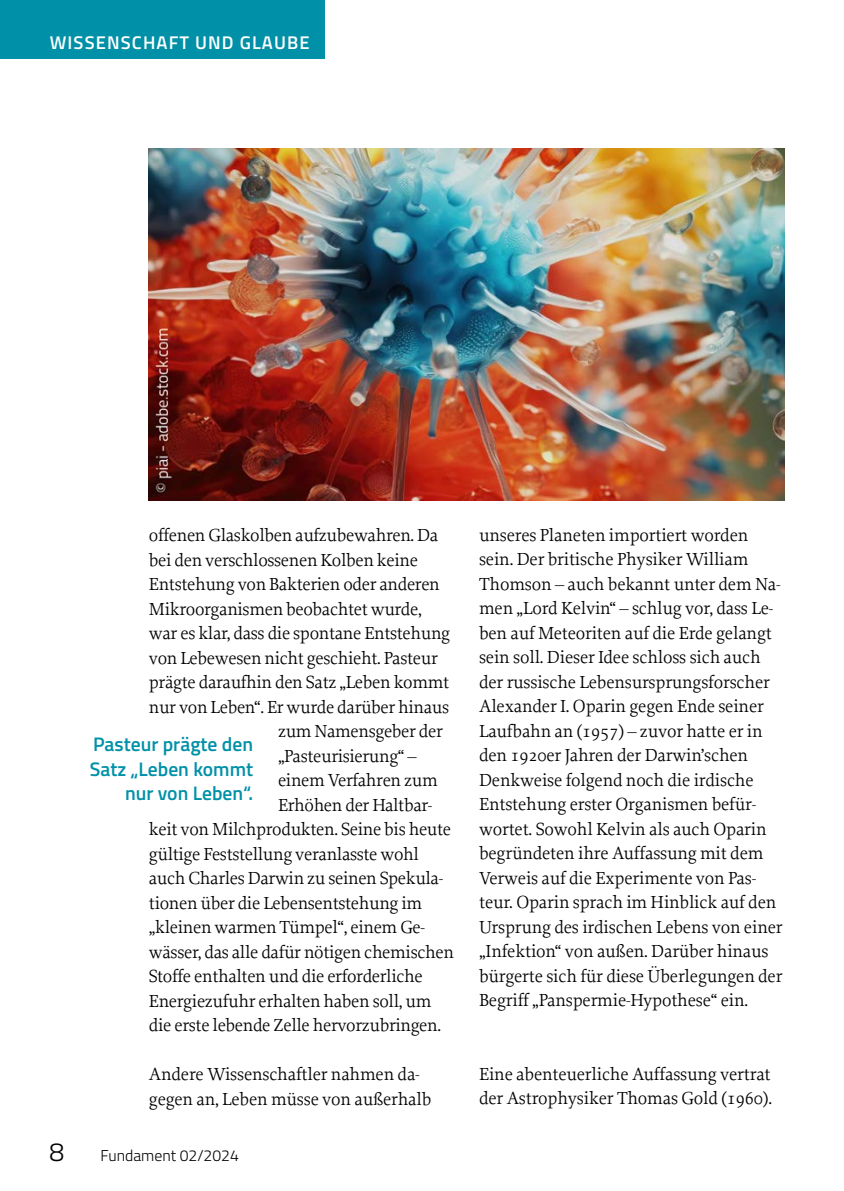
<style>
.page{position:relative;width:844px;height:1191px;background:#fff}
.page>*{position:absolute;margin:0;border:0;box-sizing:border-box;transform-origin:0 0}
.t1{font:300 26.25px "Titillium";color:#000}
.t2{font:600 19.6px/24.5px "Titillium";color:#0091a8;text-align:right}
.t3{font:18.38px/24.5px "Proforma";letter-spacing:-.01em;color:#000}
.t4{font:600 18.38px "Titillium";letter-spacing:.06em;color:#fff}
.t5{font:300 15.75px "Titillium";color:#000}
</style>
<div class="page">
<img style="left:149px;top:149px;width:635px;height:351px">
<div style="left:0;top:0;width:324px;height:58px;background:#0091a8"></div>
<p class="t4" style="left:50px;top:28px;width:261px">WISSENSCHAFT UND GLAUBE</p>
<p class="t3" style="left:149px;top:522px;width:291px">offenen Glaskolben aufzubewahren. Da</p>
<p class="t3" style="left:149px;top:547px;width:270px">bei den verschlossenen Kolben keine</p>
<p class="t3" style="left:149px;top:571px;width:292px">Entstehung von Bakterien oder anderen</p>
<p class="t3" style="left:149px;top:596px;width:274px">Mikroorganismen beobachtet wurde,</p>
<p class="t3" style="left:149px;top:620px;width:303px">war es klar, dass die spontane Entstehung</p>
<p class="t3" style="left:149px;top:645px;width:290px">von Lebewesen nicht geschieht. Pasteur</p>
<p class="t3" style="left:149px;top:669px;width:302px">prägte daraufhin den Satz „Leben kommt</p>
<p class="t3" style="left:149px;top:694px;width:301px">nur von Leben“. Er wurde darüber hinaus</p>
<p class="t3" style="left:278px;top:718px;width:166px">zum Namensgeber der</p>
<p class="t3" style="left:278px;top:743px;width:140px">„Pasteurisierung“ –</p>
<p class="t3" style="left:278px;top:767px;width:161px">einem Verfahren zum</p>
<p class="t3" style="left:278px;top:792px;width:156px">Erhöhen der Haltbar-</p>
<p class="t3" style="left:149px;top:816px;width:303px">keit von Milchprodukten. Seine bis heute</p>
<p class="t3" style="left:149px;top:841px;width:271px">gültige Feststellung veranlasste wohl</p>
<p class="t3" style="left:149px;top:865px;width:296px">auch Charles Darwin zu seinen Spekula-</p>
<p class="t3" style="left:149px;top:890px;width:275px">tionen über die Lebensentstehung im</p>
<p class="t3" style="left:149px;top:914px;width:277px">„kleinen warmen Tümpel“, einem Ge-</p>
<p class="t3" style="left:149px;top:939px;width:306px">wässer, das alle dafür nötigen chemischen</p>
<p class="t3" style="left:149px;top:963px;width:275px">Stoffe enthalten und die erforderliche</p>
<p class="t3" style="left:149px;top:988px;width:284px">Energiezufuhr erhalten haben soll, um</p>
<p class="t3" style="left:149px;top:1012px;width:293px">die erste lebende Zelle hervorzubringen.</p>
<p class="t3" style="left:149px;top:1061px;width:284px">Andere Wissenschaftler nahmen da&shy;gegen an, Leben müsse von außerhalb</p>
<p class="t2" style="left:90px;top:731px;width:165px">Pasteur prägte den<br>Satz „Leben kommt nur von Leben“.</p>
<h1 class="t1" style="left:50px;top:1132px;width:16px">8</h1>
<p class="t5" style="left:100px;top:1143px;width:140px">Fundament 02/2024</p>
<p class="t3" style="left:479px;top:522px;width:305px">unseres Planeten importiert worden sein. Der britische Physiker William Thomson – auch bekannt unter dem Na&shy;men „Lord Kelvin“ – schlug vor, dass Le&shy;ben auf Meteoriten auf die Erde gelangt sein soll. Dieser Idee schloss sich auch der russische Lebensursprungsforscher Alexander I. Oparin gegen Ende seiner Laufbahn an (1957) – zuvor hatte er in den 1920er Jahren der Darwin’schen Denkweise folgend noch die irdische Entstehung erster Organismen befür&shy;wortet. Sowohl Kelvin als auch Oparin begründeten ihre Auffassung mit dem Verweis auf die Experimente von Pas&shy;teur. Oparin sprach im Hinblick auf den Ursprung des irdischen Lebens von einer „Infektion“ von außen. Darüber hinaus bürgerte sich für diese Überlegungen der Begriff „Panspermie-Hypothese“ ein.</p>
<p class="t3" style="left:479px;top:1061px;width:294px">Eine abenteuerliche Auffassung vertrat der Astrophysiker Thomas Gold (1960).</p>
</div>
